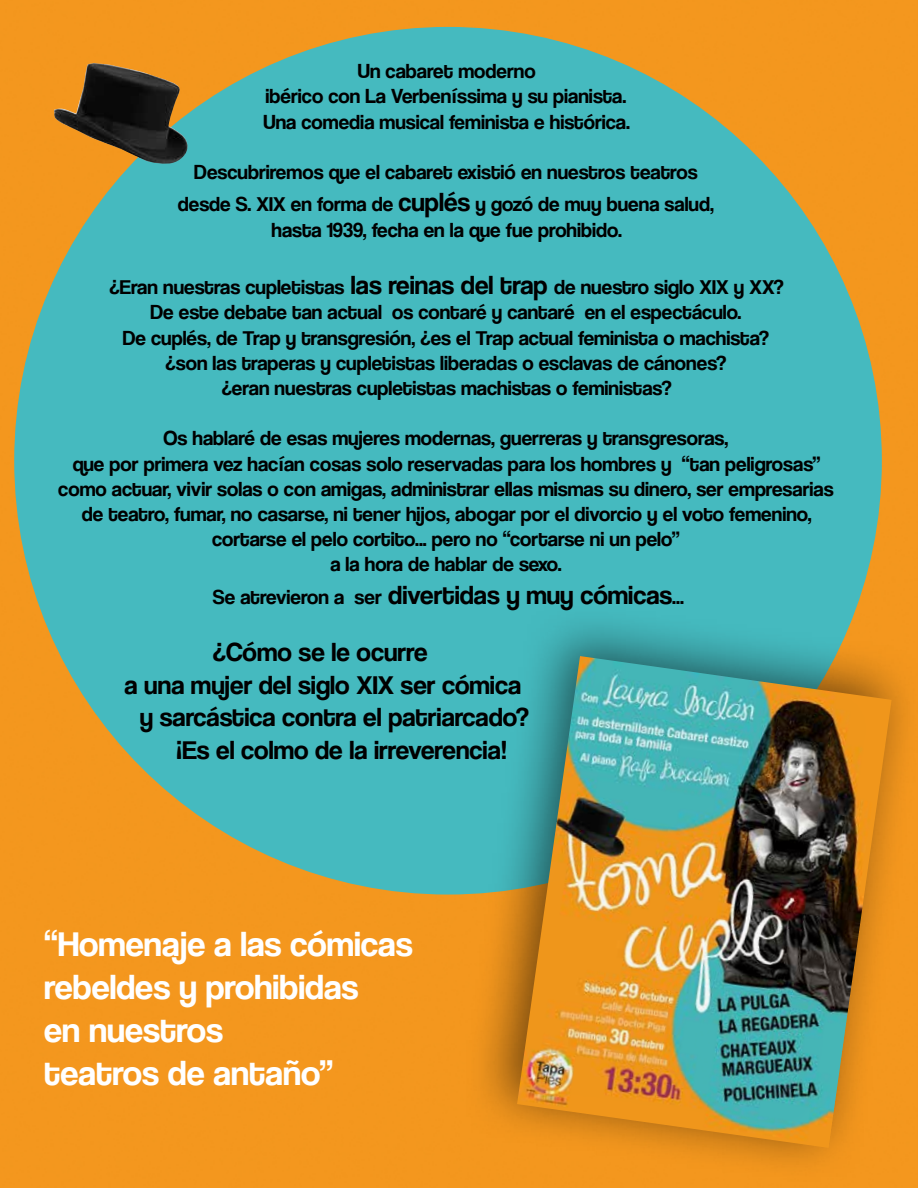
<style>
.page{position:relative;width:918px;height:1188px;background:#f4971e}
.page>*{position:absolute;margin:0;border:0;box-sizing:border-box;transform-origin:0 0}
.t1{font:36px/43.2px "Coolvetica Rg";color:#fff}
.t2{font:27px/57.6px "Coolvetica Rg";color:#000}
.t3{font:21px/25.2px "Coolvetica Rg";color:#000;text-align:center}
.s1{font-size:27px}
.s2{font-size:21px}
</style>
<div class="page">
<div style="left:14px;top:27px;width:868px;height:868px;background:#45babf;border-radius:50%"></div>
<div style="left:464px;top:604px;width:454px;height:577px;background:#000;opacity:.53"></div>
<img style="left:517px;top:656px;width:375px;height:492px">
<img style="left:54px;top:63px;width:134px;height:102px">
<p class="t3" style="left:263px;top:58px;width:368px">Un cabaret moderno<br>ibérico con La Verbeníssima y su pianista.<br>Una comedia musical feminista e histórica.</p>
<p class="t3" style="left:178px;top:156px;width:538px;line-height:32.4px">Descubriremos que el cabaret existió en nuestros teatros desde S. XIX en forma de <span class="s1">cuplés</span> y gozó de muy buena salud,</p>
<p class="t3" style="left:271px;top:217px;width:352px">hasta 1939, fecha en la que fue prohibido.</p>
<p class="t3" style="left:110px;top:274px;width:676px">¿Eran nuestras cupletistas <span class="s1">las reinas del trap</span> de nuestro siglo XIX y XX?<br>De este debate tan actual os contaré y cantaré en el espectáculo.<br>De cuplés, de Trap y transgresión, ¿es el Trap actual feminista o machista? ¿son las traperas y cupletistas liberadas o esclavas de cánones?<br>¿eran nuestras cupletistas machistas o feministas?</p>
<p class="t3" style="left:58px;top:426px;width:777px">Os hablaré de esas mujeres modernas, guerreras y transgresoras,<br>que por primera vez hacían cosas solo reservadas para los hombres y “tan peligrosas” como actuar, vivir solas o con amigas, administrar ellas mismas su dinero, ser empresarias de teatro, fumar, no casarse, ni tener hijos, abogar por el divorcio y el voto femenino, cortarse el pelo cortito... pero no “cortarse ni un pelo”<br>a la hora de hablar de sexo.</p>
<p class="t2" style="left:213px;top:566px;width:473px"><span class="s2">Se atrevieron a ser</span> divertidas y muy cómicas<span class="s2">... </span>¿Cómo se le ocurre</p>
<p class="t2" style="left:125px;top:656px;width:398px">a una mujer del siglo XIX ser cómica</p>
<p class="t2" style="left:140px;top:688px;width:391px">y sarcástica contra el patriarcado?</p>
<p class="t2" style="left:176px;top:721px;width:333px">¡Es el colmo de la irreverencia!</p>
<h1 class="t1" style="left:44px;top:922px;width:370px">“Homenaje a las cómicas rebeldes y prohibidas<br>en nuestros<br>teatros de antaño”</h1>
</div>
